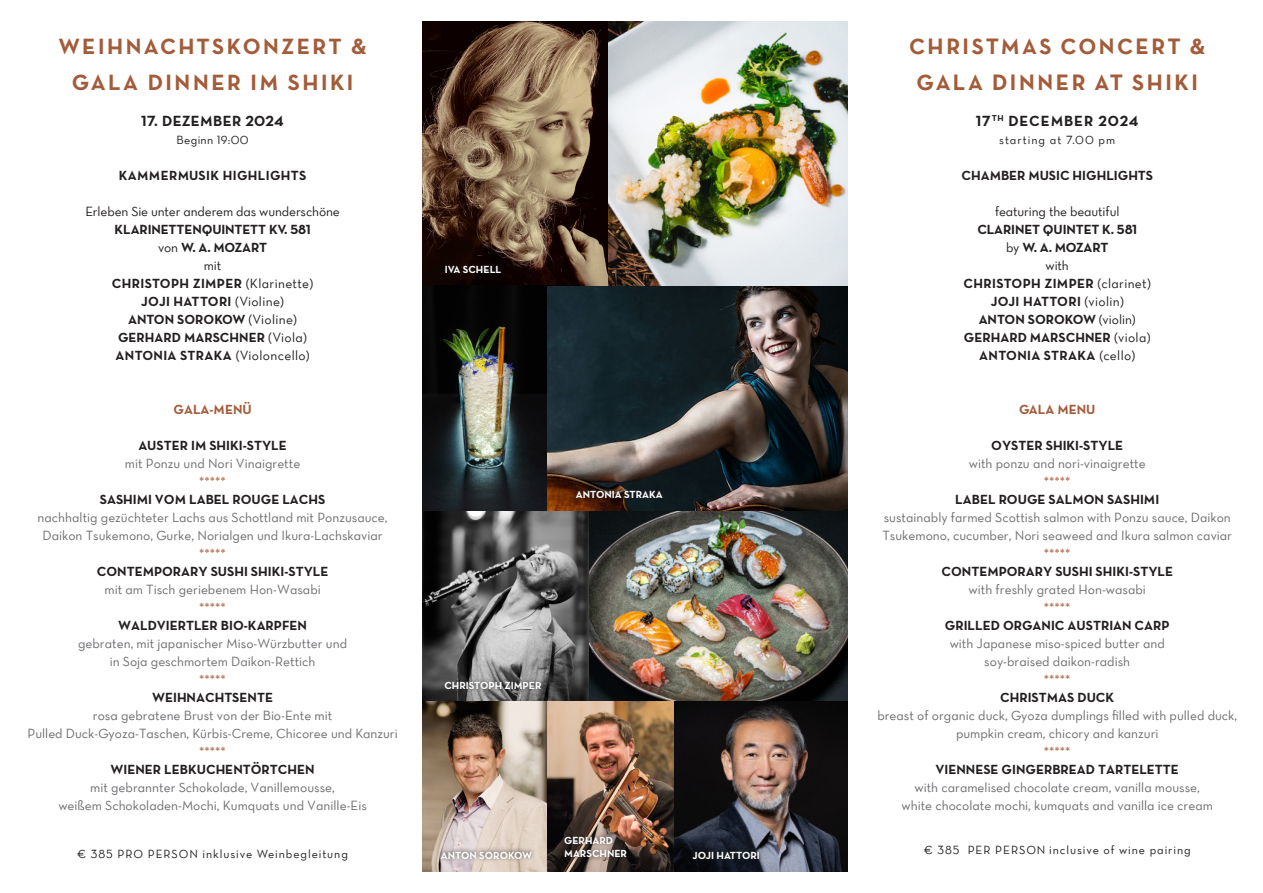
<style>
.page{position:relative;width:1263px;height:893px;background:#fff}
.page>*{position:absolute;margin:0;border:0;box-sizing:border-box;transform-origin:0 0}
.t1{font:22.5px "Neutra Text Bold Alt";letter-spacing:.11em;color:#a35c3a}
.t2{font:22.5px "Neutra Text TF Bold Alt";letter-spacing:.11em;color:#a35c3a}
.t3{font:15px "Neutra Text Bold Alt";letter-spacing:.06em;color:#231f20}
.t4{font:15px "Neutra Text Bold Alt";letter-spacing:.035em;color:#231f20}
.t5{font:13.5px "Neutra Text Book Alt";color:#6c6d70}
.t6{font:13.5px "Neutra Text Bold Alt";color:#231f20}
.t7{font:13.5px "Neutra Text Bold Alt";letter-spacing:.025em;color:#231f20}
.t8{font:13.5px "Neutra Text Book Alt";letter-spacing:-.01em;color:#231f20}
.t9{font:13.5px "Neutra Text Book Alt";color:#a35c3a}
.t10{font:13.5px "Neutra Text Bold Alt";color:#a35c3a}
.t11{font:12px "Neutra Text Book Alt";letter-spacing:.075em;color:#231f20}
.t12{font:12px "Neutra Text Book Alt";letter-spacing:.025em;color:#231f20}
.t13{font:10.5px "Neutra Text Bold Alt";color:#fff}
.s1{font-family:"Neutra Text Book Alt"}
</style>
<div class="page">
<img style="left:422px;top:510px;width:426px;height:361px">
<img style="left:422px;top:21px;width:426px;height:265px">
<div style="left:441px;top:261px;width:64px;height:16px;background:#120604"></div>
<div style="left:440px;top:677px;width:105px;height:16px;background:#231f20;opacity:.75"></div>
<div style="left:437px;top:847px;width:99px;height:16px;background:#231f20;opacity:.75"></div>
<div style="left:689px;top:847px;width:75px;height:16px;background:#231f20;opacity:.75"></div>
<img style="left:422px;top:286px;width:125px;height:224px">
<img style="left:547px;top:286px;width:301px;height:224px">
<div style="left:572px;top:485px;width:95px;height:17px;background:#231f20;opacity:.75"></div>
<div style="left:560px;top:832px;width:70px;height:29px;background:#231f20;opacity:.75"></div>
<p class="t1" style="left:58px;top:32px;width:310px">WEIHNACHTSKONZERT &amp;</p>
<p class="t1" style="left:72px;top:68px;width:283px">GALA DINNER IM SHIKI</p>
<p class="t4" style="left:141px;top:112px;width:144px">17. DEZEMBER 2024</p>
<p class="t12" style="left:177px;top:133px;width:73px">Beginn 19:00</p>
<p class="t7" style="left:119px;top:167px;width:189px">KAMMERMUSIK HIGHLIGHTS</p>
<p class="t8" style="left:85px;top:203px;width:256px">Erleben Sie unter anderem das wunderschöne</p>
<p class="t6" style="left:115px;top:221px;width:197px">KLARINETTENQUINTETT KV. 581</p>
<p class="t6" style="left:158px;top:239px;width:110px"><span class="s1">von</span> W. A. MOZART</p>
<p class="t8" style="left:204px;top:257px;width:19px">mit</p>
<p class="t7" style="left:112px;top:275px;width:203px">CHRISTOPH ZIMPER <span class="s1">(Klarinette)</span></p>
<p class="t7" style="left:141px;top:293px;width:144px">JOJI HATTORI <span class="s1">(Violine)</span></p>
<p class="t6" style="left:128px;top:311px;width:171px">ANTON SOROKOW <span class="s1">(Violine)</span></p>
<p class="t6" style="left:118px;top:329px;width:191px">GERHARD MARSCHNER <span class="s1">(Viola)</span></p>
<p class="t7" style="left:116px;top:347px;width:196px">ANTONIA STRAKA <span class="s1">(Violoncello)</span></p>
<p class="t10" style="left:173px;top:401px;width:80px">GALA-MENÜ</p>
<p class="t6" style="left:138px;top:437px;width:150px">AUSTER IM SHIKI-STYLE</p>
<p class="t5" style="left:125px;top:455px;width:177px">mit Ponzu und Nori Vinaigrette</p>
<p class="t9" style="left:199px;top:473px;width:28px">*****</p>
<p class="t6" style="left:100px;top:491px;width:227px">SASHIMI VOM LABEL ROUGE LACHS</p>
<p class="t5" style="left:38px;top:509px;width:351px">nachhaltig gezüchteter Lachs aus Schottland mit Ponzusauce,</p>
<p class="t5" style="left:43px;top:527px;width:342px">Daikon Tsukemono, Gurke, Norialgen und Ikura-Lachskaviar</p>
<p class="t9" style="left:199px;top:545px;width:28px">*****</p>
<p class="t6" style="left:97px;top:563px;width:233px">CONTEMPORARY SUSHI SHIKI-STYLE</p>
<p class="t5" style="left:104px;top:581px;width:218px">mit am Tisch geriebenem Hon-Wasabi</p>
<p class="t9" style="left:199px;top:599px;width:28px">*****</p>
<p class="t6" style="left:118px;top:617px;width:190px">WALDVIERTLER BIO-KARPFEN</p>
<p class="t5" style="left:78px;top:635px;width:270px">gebraten, mit japanischer Miso-Würzbutter und</p>
<p class="t5" style="left:110px;top:653px;width:207px">in Soja geschmortem Daikon-Rettich</p>
<p class="t9" style="left:199px;top:671px;width:28px">*****</p>
<p class="t6" style="left:152px;top:689px;width:122px">WEIHNACHTSENTE</p>
<p class="t5" style="left:93px;top:707px;width:241px">rosa gebratene Brust von der Bio-Ente mit</p>
<p class="t5" style="left:27px;top:725px;width:372px">Pulled Duck-Gyoza-Taschen, Kürbis-Creme, Chicoree und Kanzuri</p>
<p class="t9" style="left:199px;top:743px;width:28px">*****</p>
<p class="t6" style="left:111px;top:761px;width:206px">WIENER LEBKUCHENTÖRTCHEN</p>
<p class="t5" style="left:90px;top:779px;width:246px">mit gebrannter Schokolade, Vanillemousse,</p>
<p class="t5" style="left:58px;top:797px;width:310px">weißem Schokoladen-Mochi, Kumquats und Vanille-Eis</p>
<p class="t11" style="left:77px;top:846px;width:272px">€ 385 PRO PERSON inklusive Weinbegleitung</p>
<p class="t11" style="left:924px;top:843px;width:268px">€ 385 PER PERSON inclusive of wine pairing</p>
<p class="t2" style="left:909px;top:32px;width:298px">CHRISTMAS CONCERT &amp;</p>
<p class="t2" style="left:916px;top:68px;width:283px">GALA DINNER AT SHIKI</p>
<p class="t3" style="left:976px;top:112px;width:164px">17<sup>TH</sup> DECEMBER 2024</p>
<p class="t11" style="left:999px;top:133px;width:118px">starting at 7.00 pm</p>
<p class="t6" style="left:961px;top:167px;width:193px">CHAMBER MUSIC HIGHLIGHTS</p>
<p class="t8" style="left:995px;top:203px;width:126px">featuring the beautiful</p>
<p class="t6" style="left:977px;top:221px;width:161px">CLARINET QUINTET K. 581</p>
<p class="t6" style="left:1006px;top:239px;width:104px"><span class="s1">by</span> W. A. MOZART</p>
<p class="t8" style="left:1045px;top:257px;width:25px">with</p>
<p class="t7" style="left:964px;top:275px;width:189px">CHRISTOPH ZIMPER <span class="s1">(clarinet)</span></p>
<p class="t7" style="left:991px;top:293px;width:135px">JOJI HATTORI <span class="s1">(violin)</span></p>
<p class="t6" style="left:979px;top:311px;width:159px">ANTON SOROKOW <span class="s1">(violin)</span></p>
<p class="t6" style="left:964px;top:329px;width:188px">GERHARD MARSCHNER <span class="s1">(viola)</span></p>
<p class="t7" style="left:979px;top:347px;width:157px">ANTONIA STRAKA <span class="s1">(cello)</span></p>
<p class="t13" style="left:445px;top:263px;width:58px">IVA SCHELL</p>
<p class="t10" style="left:1019px;top:401px;width:78px">GALA MENU</p>
<p class="t6" style="left:991px;top:437px;width:134px">OYSTER SHIKI-STYLE</p>
<p class="t5" style="left:969px;top:455px;width:178px">with ponzu and nori-vinaigrette</p>
<p class="t9" style="left:1044px;top:473px;width:28px">*****</p>
<p class="t6" style="left:955px;top:491px;width:205px">LABEL ROUGE SALMON SASHIMI</p>
<p class="t5" style="left:884px;top:509px;width:349px">sustainably farmed Scottish salmon with Ponzu sauce, Daikon</p>
<p class="t5" style="left:882px;top:527px;width:351px">Tsukemono, cucumber, Nori seaweed and Ikura salmon caviar</p>
<p class="t9" style="left:1044px;top:545px;width:28px">*****</p>
<p class="t6" style="left:941px;top:563px;width:233px">CONTEMPORARY SUSHI SHIKI-STYLE</p>
<p class="t5" style="left:969px;top:581px;width:179px">with freshly grated Hon-wasabi</p>
<p class="t9" style="left:1044px;top:599px;width:28px">*****</p>
<p class="t6" style="left:945px;top:617px;width:226px">GRILLED ORGANIC AUSTRIAN CARP</p>
<p class="t5" style="left:950px;top:635px;width:217px">with Japanese miso-spiced butter and</p>
<p class="t5" style="left:984px;top:653px;width:147px">soy-braised daikon-radish</p>
<p class="t9" style="left:1044px;top:671px;width:28px">*****</p>
<p class="t6" style="left:1000px;top:689px;width:116px">CHRISTMAS DUCK</p>
<p class="t5" style="left:877px;top:707px;width:361px">breast of organic duck, Gyoza dumplings filled with pulled duck,</p>
<p class="t5" style="left:956px;top:725px;width:204px">pumpkin cream, chicory and kanzuri</p>
<p class="t9" style="left:1044px;top:743px;width:28px">*****</p>
<p class="t6" style="left:935px;top:761px;width:245px">VIENNESE GINGERBREAD TARTELETTE</p>
<p class="t5" style="left:914px;top:779px;width:287px">with caramelised chocolate cream, vanilla mousse,</p>
<p class="t5" style="left:901px;top:797px;width:313px">white chocolate mochi, kumquats and vanilla ice cream</p>
<p class="t13" style="left:576px;top:487px;width:88px">ANTONIA STRAKA</p>
<p class="t13" style="left:444px;top:679px;width:99px">CHRISTOPH ZIMPER</p>
<p class="t13" style="left:564px;top:834px;width:50px">GERHARD</p>
<p class="t13" style="left:564px;top:847px;width:64px">MARSCHNER</p>
<p class="t13" style="left:441px;top:849px;width:93px">ANTON SOROKOW</p>
<p class="t13" style="left:693px;top:849px;width:69px">JOJI HATTORI</p>
</div>
